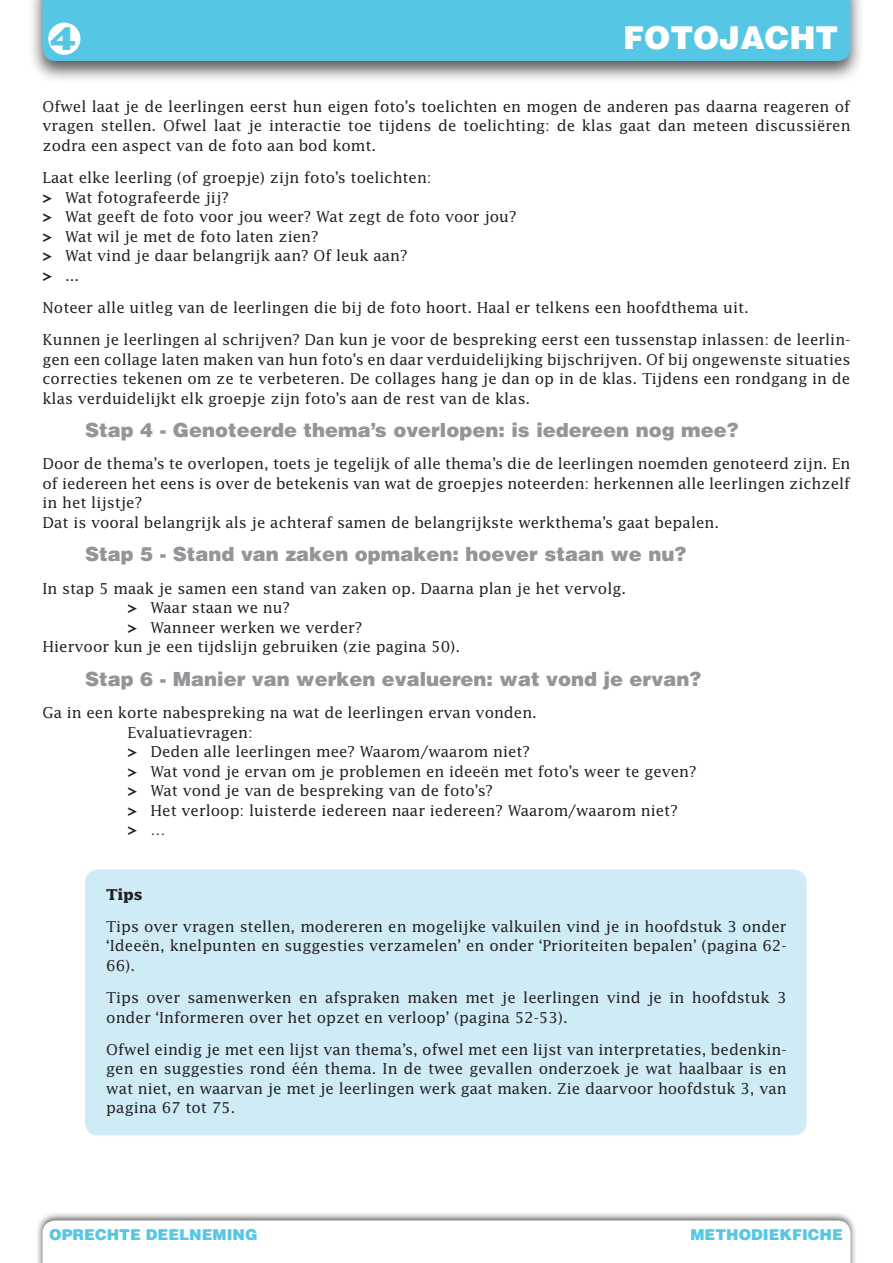
<style>
.page{position:relative;width:893px;height:1263px;background:#fff}
.page>*{position:absolute;margin:0;border:0;box-sizing:border-box;transform-origin:0 0}
.t1{font:42.75px "Base Nine SCB";color:#55c7e5}
.t2{font:900 31.5px "Helvetica";color:#fff}
.t3{font:900 19.5px "Helvetica";color:#939598}
.t4{font:15px/19.5px "Lucida";color:#231f20}
.t5{font:900 15px "Helvetica";color:#55c7e5}
.t6{font:700 15px "Lucida";color:#231f20}
.s1{font-weight:700}
</style>
<div class="page">
<div style="left:85px;top:869px;width:721px;height:266px;background:#ceebf6;border-radius:13px"></div>
<div style="left:35px;top:1211px;width:823px;height:52px;background:#231f20;opacity:.75"></div>
<svg style="left:43px;top:1220px;width:807px;height:43px"></svg>
<div style="left:28px;top:0;width:836px;height:83px;background:#231f20;opacity:.75"></div>
<div style="left:43px;top:0;width:807px;height:61px;background:#55c7e5"></div>
<div style="left:48px;top:23px;width:32px;height:32px;background:#fff;border-radius:50%"></div>
<h1 class="t1" style="left:49px;top:1px;width:30px">4</h1>
<h2 class="t2" style="left:623px;top:18px;width:217px">FOTOJACHT</h2>
<p class="t4" style="left:43px;top:96px;width:809px;text-align:justify">Ofwel laat je de leerlingen eerst hun eigen foto’s toelichten en mogen de anderen pas daarna reageren of vragen stellen. Ofwel laat je interactie toe tijdens de toelichting: de klas gaat dan meteen discussiëren zodra een aspect van de foto aan bod komt.</p>
<p class="t4" style="left:43px;top:168px;width:476px">Laat elke leerling (of groepje) zijn foto’s toelichten:<br><span class="s1">&gt;</span> Wat fotografeerde jij?<br><span class="s1">&gt;</span> Wat geeft de foto voor jou weer? Wat zegt de foto voor jou? <span class="s1">&gt;</span> Wat wil je met de foto laten zien?<br><span class="s1">&gt;</span> Wat vind je daar belangrijk aan? Of leuk aan?<br><span class="s1">&gt;</span> ...</p>
<p class="t4" style="left:43px;top:291px;width:809px;line-height:32.2px">Noteer alle uitleg van de leerlingen die bij de foto hoort. Haal er telkens een hoofdthema uit.<br>Kunnen je leerlingen al schrijven? Dan kun je voor de bespreking eerst een tussenstap inlassen: de leerlin-</p>
<p class="t4" style="left:43px;top:349px;width:809px;text-align:justify">gen een collage laten maken van hun foto’s en daar verduidelijking bijschrijven. Of bij ongewenste situaties correcties tekenen om ze te verbeteren. De collages hang je dan op in de klas. Tijdens een rondgang in de klas verduidelijkt elk groepje zijn foto’s aan de rest van de klas.</p>
<h3 class="t3" style="left:85px;top:417px;width:655px">Stap 4 - Genoteerde thema’s overlopen: is iedereen nog mee?</h3>
<p class="t4" style="left:43px;top:454px;width:809px">Door de thema’s te overlopen, toets je tegelijk of alle thema’s die de leerlingen noemden genoteerd zijn. En of iedereen het eens is over de betekenis van wat de groepjes noteerden: herkennen alle leerlingen zichzelf in het lijstje?<br>Dat is vooral belangrijk als je achteraf samen de belangrijkste werkthema’s gaat bepalen.</p>
<h3 class="t3" style="left:85px;top:542px;width:603px">Stap 5 - Stand van zaken opmaken: hoever staan we nu?</h3>
<p class="t4" style="left:43px;top:578px;width:585px">In stap 5 maak je samen een stand van zaken op. Daarna plan je het vervolg.</p>
<p class="t4" style="left:128px;top:598px;width:164px"><span class="s1">&gt;</span> Waar staan we nu?</p>
<p class="t4" style="left:128px;top:617px;width:236px"><span class="s1">&gt;</span> Wanneer werken we verder?</p>
<p class="t4" style="left:43px;top:637px;width:419px">Hiervoor kun je een tijdslijn gebruiken (zie pagina 50).</p>
<h3 class="t3" style="left:85px;top:666px;width:618px">Stap 6 - Manier van werken evalueren: wat vond je ervan?</h3>
<p class="t4" style="left:128px;top:702px;width:571px;text-indent:-85px">Ga in een korte nabespreking na wat de leerlingen ervan vonden.<br>Evaluatievragen:<br><span class="s1">&gt;</span> Deden alle leerlingen mee? Waarom/waarom niet?<br><span class="s1">&gt;</span> Wat vond je ervan om je problemen en ideeën met foto’s weer te geven? <span class="s1">&gt;</span> Wat vond je van de bespreking van de foto’s?<br><span class="s1">&gt;</span> Het verloop: luisterde iedereen naar iedereen? Waarom/waarom niet?<br><span class="s1">&gt;</span> …</p>
<p class="t6" style="left:106px;top:885px;width:38px">Tips</p>
<p class="t4" style="left:106px;top:916px;width:682px;text-align:justify">Tips over vragen stellen, modereren en mogelijke valkuilen vind je in hoofdstuk 3 onder ‘Ideeën, knelpunten en suggesties verzamelen’ en onder ‘Prioriteiten bepalen’ (pagina 62- 66).</p>
<p class="t4" style="left:106px;top:987px;width:682px">Tips over samenwerken en afspraken maken met je leerlingen vind je in hoofdstuk 3 onder ‘Informeren over het opzet en verloop’ (pagina 52-53).</p>
<p class="t4" style="left:106px;top:1039px;width:682px;text-align:justify">Ofwel eindig je met een lijst van thema’s, ofwel met een lijst van interpretaties, bedenkin&shy;gen en suggesties rond één thema. In de twee gevallen onderzoek je wat haalbaar is en wat niet, en waarvan je met je leerlingen werk gaat maken. Zie daarvoor hoofdstuk 3, van pagina 67 tot 75.</p>
<p class="t5" style="left:49px;top:1224px;width:210px">OPRECHTE DEELNEMING</p>
<p class="t5" style="left:690px;top:1224px;width:154px">METHODIEKFICHE</p>
</div>
